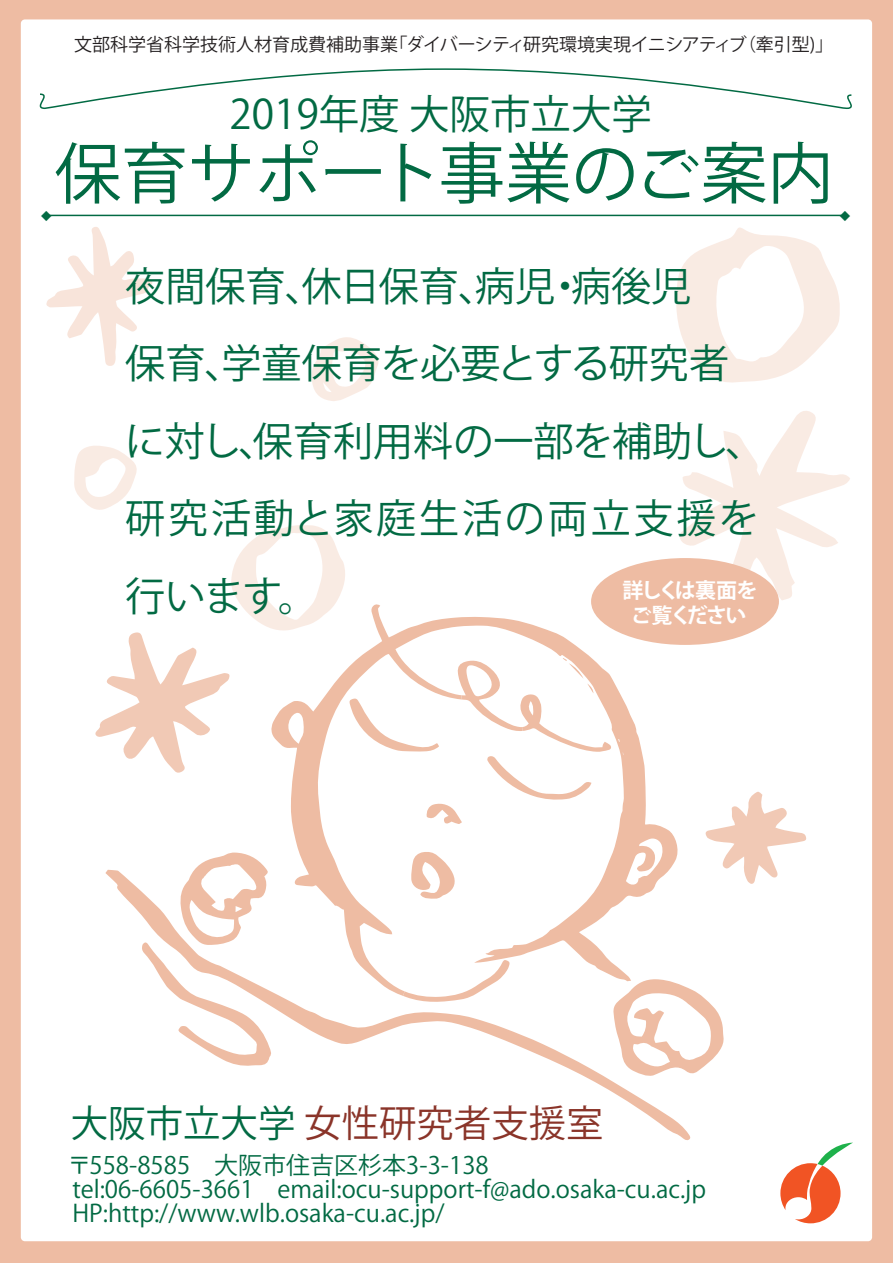
<style>
.page{position:relative;width:893px;height:1263px;background:#eebca3}
.page>*{position:absolute;margin:0;border:0;box-sizing:border-box;transform-origin:0 0}
.t1{font:66.6px "Gen Jyuu Gothic Monospace Bold";color:#026a43}
.t2{font:40.5px "Gen Jyuu Gothic Monospace Medium";color:#026a43}
.t3{font:40.05px/77.4px "Gen Jyuu Gothic Monospace Medium";color:#026a43}
.t4{font:37.5px "Gen Jyuu Gothic Monospace Normal";color:#8a3429}
.t5{font:24px/24.3px "Gen Jyuu Gothic Monospace Normal";color:#026a43}
.t6{font:700 21px/25.2px "Koz Go Pr 6 N";letter-spacing:-.08em;color:#fff;text-align:center}
.t7{font:18px "Koz Go Pr 6 N";color:#231f20}
.t8{font:10.5px "Gen Jyuu Gothic Monospace Normal";color:#026a43}
.s1{color:#026a43}
</style>
<div class="page">
<div style="left:21px;top:19px;width:851px;height:1222px;background:#fff;border-radius:4px"></div>
<svg style="left:105px;top:870px;width:586px;height:271px"></svg>
<svg style="left:142px;top:852px;width:131px;height:214px"></svg>
<svg style="left:270px;top:630px;width:411px;height:366px"></svg>
<svg style="left:403px;top:960px;width:107px;height:44px"></svg>
<svg style="left:411px;top:851px;width:46px;height:49px"></svg>
<svg style="left:613px;top:979px;width:111px;height:98px"></svg>
<svg style="left:706px;top:792px;width:100px;height:92px"></svg>
<svg style="left:680px;top:411px;width:170px;height:207px"></svg>
<svg style="left:74px;top:446px;width:63px;height:64px"></svg>
<svg style="left:676px;top:227px;width:164px;height:155px"></svg>
<svg style="left:312px;top:337px;width:66px;height:64px"></svg>
<svg style="left:46px;top:227px;width:106px;height:139px"></svg>
<svg style="left:95px;top:525px;width:517px;height:299px"></svg>
<div style="left:591px;top:558px;width:188px;height:87px;background:#eebca3;border-radius:50%"></div>
<svg style="left:780px;top:1142px;width:73px;height:81px"></svg>
<svg style="left:39px;top:68px;width:813px;height:42px"></svg>
<hr style="left:48px;top:215px;width:794px;height:1px;background:#026a43">
<p class="t7" style="left:74px;top:34px;width:760px">文部科学省科学技術人材育成費補助事業「ダイバーシティ研究環境実現イニシアティブ（牽引型)」</p>
<h2 class="t2" style="left:229px;top:91px;width:424px">2019年度 大阪市立大学</h2>
<h1 class="t1" style="left:55px;top:136px;width:781px">保育サポート事業のご案内</h1>
<p class="t8" style="left:41px;top:210px;width:12px">◆</p>
<p class="t8" style="left:840px;top:210px;width:12px">◆</p>
<h3 class="t3" style="left:125px;top:248px;width:642px">夜間保育、休日保育、病児・病後児<br>保育、学童保育を必要とする研究者に対し、保育利用料の一部を補助し、研究活動と家庭生活の両立支援を行います。</h3>
<p class="t6" style="left:622px;top:578px;width:137px">詳しくは裏面をご覧ください</p>
<h3 class="t4" style="left:71px;top:1102px;width:534px"><span class="s1">大阪市立大学</span> 女性研究者支援室</h3>
<p class="t5" style="left:67px;top:1153px;width:640px">〒558-8585　大阪市住吉区杉本3-3-138<br>tel:06-6605-3661　email:ocu-support-f@ado.osaka-cu.ac.jp<br>HP:http://www.wlb.osaka-cu.ac.jp/</p>
</div>
